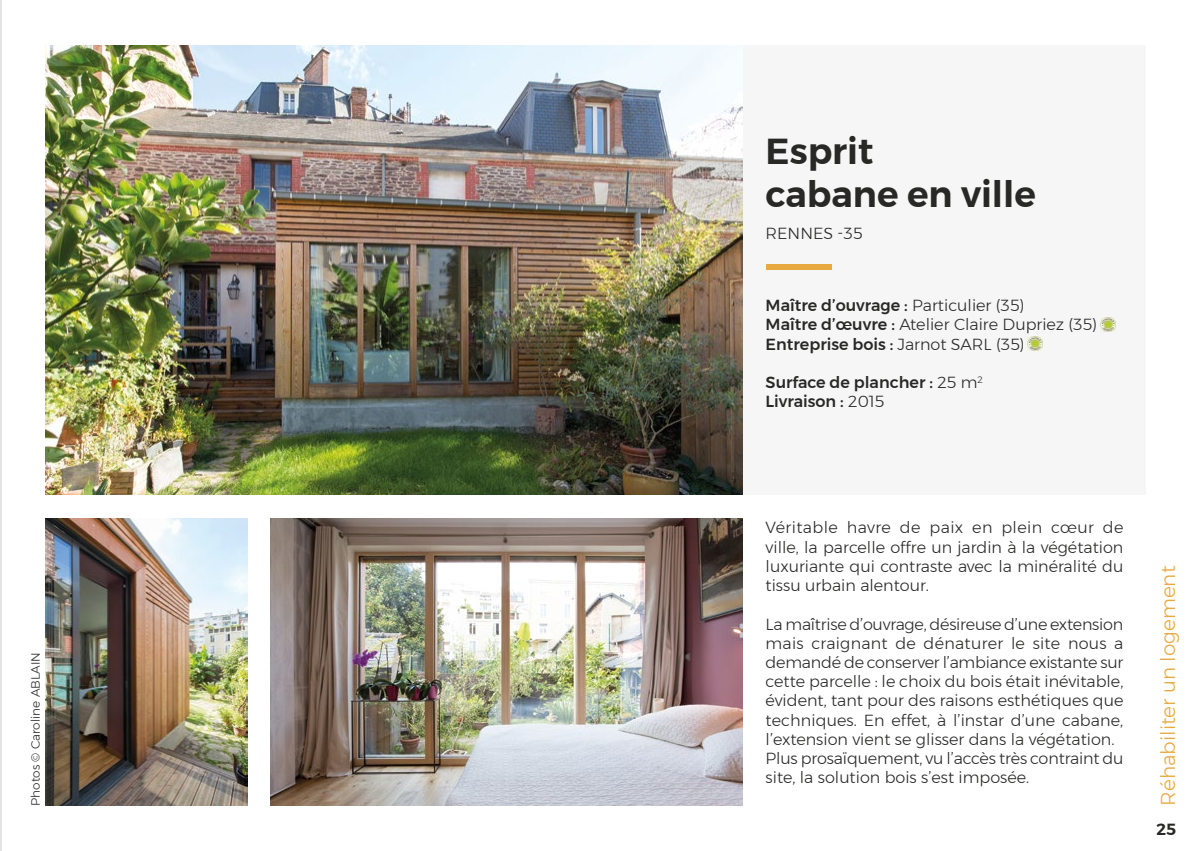
<style>
.page{position:relative;width:1191px;height:851px;background:#fff}
.page>*{position:absolute;margin:0;border:0;box-sizing:border-box;transform-origin:0 0}
.t1{font:600 36px/43.2px "Montserrat";color:#282827}
.t2{font:300 20px "Montserrat";color:#e7a940}
.t3{font:600 16.2px "Montserrat";color:#282827}
.t4{font:300 16px/19.2px "Montserrat";color:#282827}
.t5{font:500 16px/19.2px "Montserrat";color:#282827}
.t6{font:300 12px "Montserrat";color:#282827}
.s1{font-weight:500}
.s2{font-weight:300}
</style>
<div class="page">
<hr style="left:1px;top:0;width:1px;height:850px;background:#c6c6c6">
<img style="left:45px;top:45px;width:698px;height:449px">
<div style="left:743px;top:45px;width:402px;height:449px;background:#f6f6f6"></div>
<div style="left:765px;top:264px;width:66px;height:6px;background:#e7a940"></div>
<img style="left:45px;top:518px;width:202px;height:287px">
<img style="left:271px;top:518px;width:472px;height:287px">
<img style="left:1100px;top:317px;width:15px;height:15px">
<img style="left:1028px;top:336px;width:14px;height:15px">
<p class="t6" style="left:26px;top:805px;width:155px;rotate:-90deg">Photos © Caroline ABLAIN</p>
<h1 class="t1" style="left:765px;top:130px;width:272px">Esprit<br>cabane en ville</h1>
<p class="t4" style="left:765px;top:223px;width:98px">RENNES -35</p>
<p class="t4" style="left:765px;top:295px;width:333px"><span class="s1">Maître d’ouvrage :</span> Particulier (35)<br><span class="s1">Maître d’œuvre :</span> Atelier Claire Dupriez (35)<br><span class="s1">Entreprise bois :</span> Jarnot SARL (35)</p>
<p class="t5" style="left:765px;top:372px;width:219px">Surface de plancher : <span class="s2">25 m</span><sup>2<br></sup>Livraison : <span class="s2">2015</span></p>
<p class="t4" style="left:765px;top:518px;width:359px;text-align:justify">Véritable havre de paix en plein cœur de ville, la parcelle offre un jardin à la végétation luxuriante qui contraste avec la minéralité du tissu urbain alentour.</p>
<p class="t4" style="left:765px;top:614px;width:359px">La maîtrise d’ouvrage, désireuse d’une extension mais craignant de dénaturer le site nous a demandé de conserver l’ambiance existante sur cette parcelle : le choix du bois était inévitable, évident, tant pour des raisons esthétiques que techniques. En effet, à l’instar d’une cabane, l’extension vient se glisser dans la végétation.<br>Plus prosaïquement, vu l’accès très contraint du site, la solution bois s’est imposée.</p>
<p class="t2" style="left:1153px;top:805px;width:241px;rotate:-90deg">Réhabiliter un logement</p>
<p class="t3" style="left:1156px;top:816px;width:21px">25</p>
</div>
